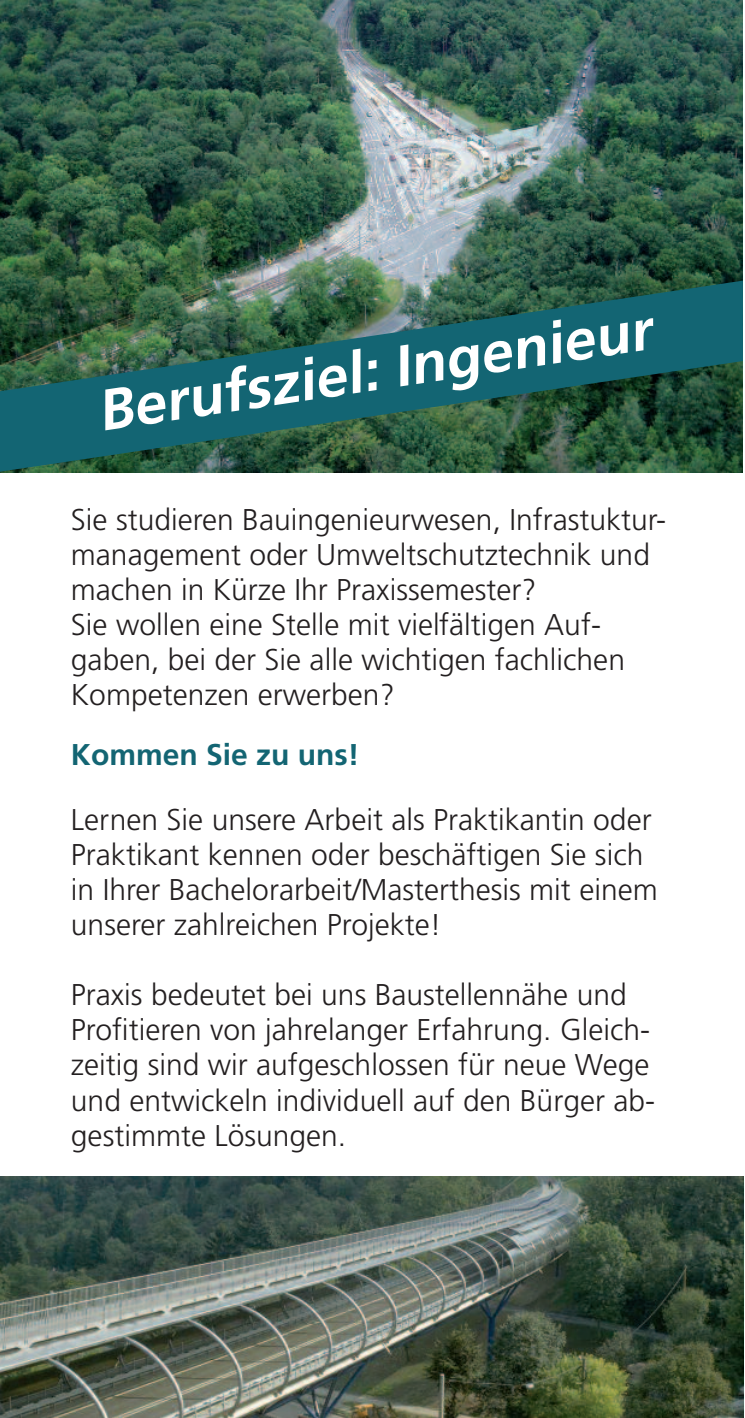
<style>
.page{position:relative;width:745px;height:1418px;background:#fff}
.page>*{position:absolute;margin:0;border:0;box-sizing:border-box;transform-origin:0 0}
.t1{font:italic 700 57.75px "Frutiger LT Com";color:#fff}
.t2{font:300 30px/35px "Frutiger LT Com";color:#231f20}
.t3{font:700 30px "Frutiger LT Com";color:#136573}
</style>
<div class="page">
<img style="left:0;top:0;width:742px;height:280px">
<img style="left:0;top:1176px;width:743px;height:241px">
<svg style="left:0;top:280px;width:742px;height:193px;background:#255e54"></svg>
<h1 class="t1" style="left:93px;top:375px;width:560px;rotate:-8deg">Berufsziel: Ingenieur</h1>
<p class="t2" style="left:71px;top:502px;width:596px">Sie studieren Bauingenieurwesen, Infrastuktur&shy;management oder Umweltschutztechnik und machen in Kürze Ihr Praxissemester?<br>Sie wollen eine Stelle mit vielfältigen Auf&shy;gaben, bei der Sie alle wichtigen fachlichen Kompetenzen erwerben?</p>
<p class="t3" style="left:71px;top:737px;width:290px">Kommen Sie zu uns!</p>
<p class="t2" style="left:71px;top:802px;width:588px">Lernen Sie unsere Arbeit als Praktikantin oder Praktikant kennen oder beschäftigen Sie sich in Ihrer Bachelorarbeit/Masterthesis mit einem unserer zahlreichen Projekte!</p>
<p class="t2" style="left:71px;top:977px;width:585px">Praxis bedeutet bei uns Baustellennähe und Profitieren von jahrelanger Erfahrung. Gleich&shy;zeitig sind wir aufgeschlossen für neue Wege und entwickeln individuell auf den Bürger ab&shy;gestimmte Lösungen.</p>
</div>
